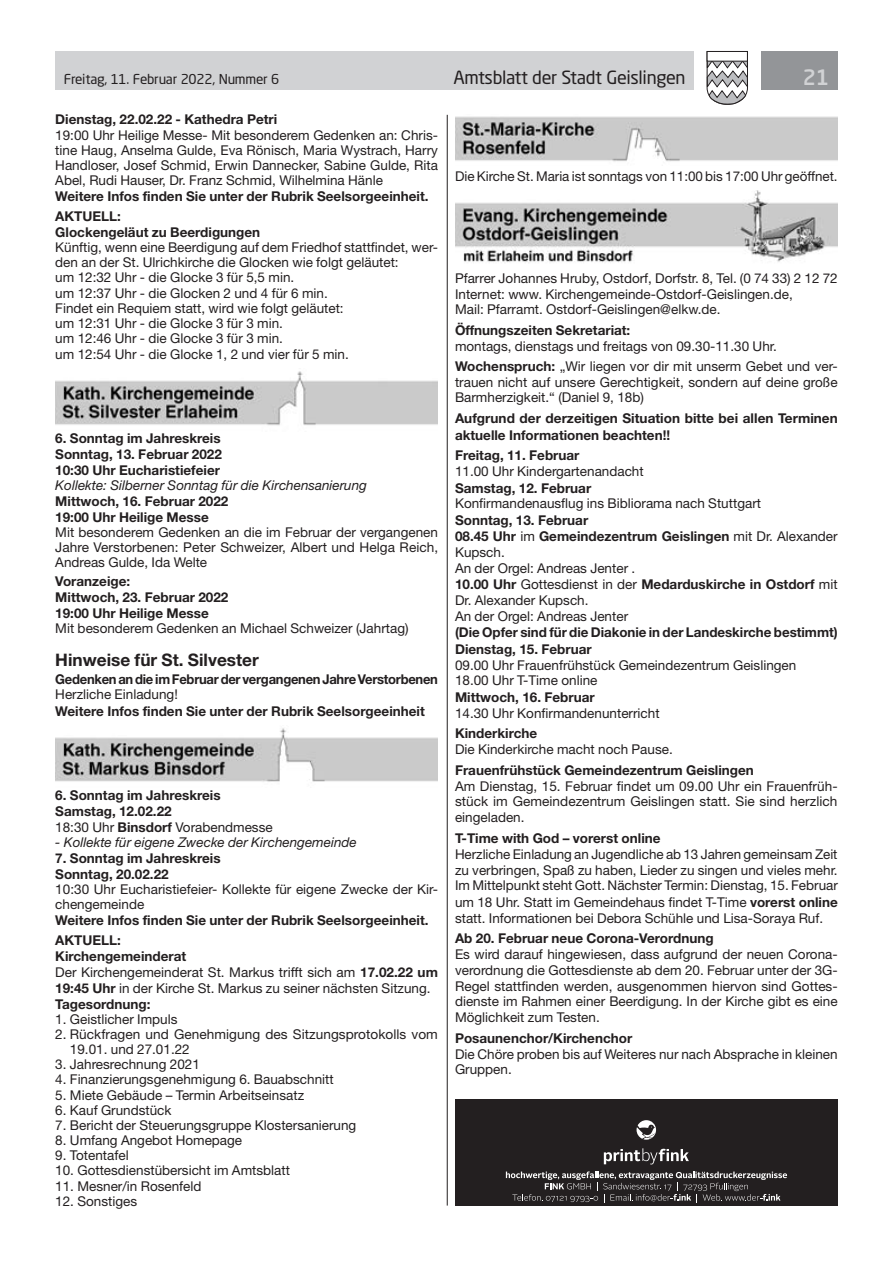
<style>
.page{position:relative;width:893px;height:1263px;background:#fff}
.page>*{position:absolute;margin:0;border:0;box-sizing:border-box;transform-origin:0 0}
.t1{font:500 21px "Neo Sans Std";color:#d1d2d4}
.t2{font:18px "Neo Sans Std";letter-spacing:-.02em;color:#231f20}
.t3{font:700 17.25px "Helvetica Neue LT Std";color:#231f20}
.t4{font:13.5px/15.8px "Helvetica Neue LT Std";color:#231f20}
.t5{font:700 13.5px/15.9px "Helvetica Neue LT Std";color:#231f20}
.t6{font:italic 13.5px "Helvetica Neue LT Std";color:#231f20}
.t7{font:700 13.5px "Helvetica Neue LT Std";letter-spacing:-.02em;color:#231f20}
.t8{font:13.5px "Neo Sans Std";letter-spacing:-.015em;color:#231f20}
.s1{font-weight:700}
.s2{font-weight:400}
</style>
<div class="page">
<div style="left:55px;top:51px;width:639px;height:38px;background:#d1d2d4"></div>
<div style="left:761px;top:51px;width:77px;height:38px;background:#939598"></div>
<svg style="left:706px;top:51px;width:42px;height:54px"></svg>
<div style="left:707px;top:51px;width:41px;height:10px;background:#fff;border:1px solid #231f20"></div>
<hr style="left:447px;top:115px;width:1px;height:1090px;background:#231f20">
<img style="left:55px;top:371px;width:383px;height:55px">
<img style="left:55px;top:728px;width:383px;height:54px">
<img style="left:455px;top:116px;width:383px;height:46px">
<img style="left:455px;top:191px;width:383px;height:72px">
<div style="left:455px;top:1099px;width:383px;height:106px;background:#231f20"></div>
<svg style="left:636px;top:1120px;width:20px;height:20px"></svg>
<svg style="left:604px;top:1148px;width:85px;height:16px"></svg>
<svg style="left:506px;top:1171px;width:281px;height:31px"></svg>
<p class="t8" style="left:64px;top:71px;width:217px">Freitag, 11. Februar 2022, Nummer 6</p>
<h2 class="t2" style="left:453px;top:66px;width:234px">Amtsblatt der Stadt Geislingen</h2>
<h1 class="t1" style="left:803px;top:64px;width:28px">21</h1>
<p class="t5" style="left:55px;top:111px;width:224px">Dienstag, 22.02.22 - Kathedra Petri</p>
<p class="t4" style="left:55px;top:127px;width:384px;line-height:15.1px;text-align:justify">19:00 Uhr Heilige Messe- Mit besonderem Gedenken an: Chris&shy;tine Haug, Anselma Gulde, Eva Rönisch, Maria Wystrach, Harry Handloser, Josef Schmid, Erwin Dannecker, Sabine Gulde, Rita Abel, Rudi Hauser, Dr. Franz Schmid, Wilhelmina Hänle</p>
<p class="t5" style="left:55px;top:186px;width:375px;line-height:20.1px">Weitere Infos finden Sie unter der Rubrik Seelsorgeeinheit.<br>AKTUELL:</p>
<p class="t5" style="left:55px;top:224px;width:206px">Glockengeläut zu Beerdigungen</p>
<p class="t4" style="left:55px;top:240px;width:384px;line-height:15.3px">Künftig, wenn eine Beerdigung auf dem Friedhof stattfindet, wer&shy;den an der St. Ulrichkirche die Glocken wie folgt geläutet:<br>um 12:32 Uhr - die Glocke 3 für 5,5 min.<br>um 12:37 Uhr - die Glocken 2 und 4 für 6 min.<br>Findet ein Requiem statt, wird wie folgt geläutet:<br>um 12:31 Uhr - die Glocke 3 für 3 min.<br>um 12:46 Uhr - die Glocke 3 für 3 min.<br>um 12:54 Uhr - die Glocke 1, 2 und vier für 5 min.</p>
<p class="t4" style="left:455px;top:168px;width:384px">Die Kirche St. Maria ist sonntags von 11:00 bis 17:00 Uhr geöffnet.</p>
<p class="t4" style="left:455px;top:270px;width:384px">Pfarrer Johannes Hruby, Ostdorf, Dorfstr. 8, Tel. (0 74 33) 2 12 72<br>Internet: www. Kirchengemeinde-Ostdorf-Geislingen.de,<br>Mail: Pfarramt. Ostdorf-Geislingen@elkw.de.</p>
<p class="t5" style="left:455px;top:322px;width:177px">Öffnungszeiten Sekretariat:</p>
<p class="t4" style="left:455px;top:336px;width:384px;line-height:20px">montags, dienstags und freitags von 09.30-11.30 Uhr.<br><span class="s1">Wochenspruch:</span> „Wir liegen vor dir mit unserm Gebet und ver-</p>
<p class="t4" style="left:455px;top:374px;width:384px">trauen nicht auf unsere Gerechtigkeit, sondern auf deine große<br>Barmherzigkeit.“ (Daniel 9, 18b)</p>
<p class="t5" style="left:455px;top:410px;width:384px;line-height:16.5px">Aufgrund der derzeitigen Situation bitte bei allen Terminen aktuelle Informationen beachten!!</p>
<p class="t5" style="left:455px;top:447px;width:126px">Freitag, 11. Februar</p>
<p class="t4" style="left:455px;top:463px;width:190px">11.00 Uhr Kindergartenandacht</p>
<p class="t5" style="left:455px;top:480px;width:138px">Samstag, 12. Februar</p>
<p class="t4" style="left:455px;top:496px;width:308px">Konfirmandenausflug ins Bibliorama nach Stuttgart</p>
<p class="t4" style="left:455px;top:512px;width:384px"><span class="s1">Sonntag, 13. Februar<br>08.45 Uhr</span> im <span class="s1">Gemeindezentrum Geislingen</span> mit Dr. Alexander<br>Kupsch.<br>An der Orgel: Andreas Jenter .<br><span class="s1">10.00 Uhr</span> Gottesdienst in der <span class="s1">Medarduskirche in Ostdorf</span> mit<br>Dr. Alexander Kupsch.<br>An der Orgel: Andreas Jenter</p>
<p class="t5" style="left:455px;top:624px;width:384px;line-height:16.5px">(Die Opfer sind für die Diakonie in der Landeskirche bestimmt)<br>Dienstag, 15. Februar</p>
<p class="t4" style="left:455px;top:657px;width:343px">09.00 Uhr Frauenfrühstück Gemeindezentrum Geislingen<br>18.00 Uhr T-Time online</p>
<p class="t5" style="left:455px;top:689px;width:141px">Mittwoch, 16. Februar</p>
<p class="t4" style="left:455px;top:705px;width:206px">14.30 Uhr Konfirmandenunterricht</p>
<p class="t5" style="left:455px;top:725px;width:84px">Kinderkirche</p>
<p class="t4" style="left:455px;top:741px;width:219px">Die Kinderkirche macht noch Pause.</p>
<p class="t5" style="left:455px;top:762px;width:300px">Frauenfrühstück Gemeindezentrum Geislingen</p>
<p class="t4" style="left:455px;top:778px;width:384px;text-align:justify">Am Dienstag, 15. Februar findet um 09.00 Uhr ein Frauenfrüh&shy;stück im Gemeindezentrum Geislingen statt. Sie sind herzlich eingeladen.</p>
<p class="t5" style="left:455px;top:830px;width:207px">T-Time with God – vorerst online</p>
<p class="t4" style="left:455px;top:846px;width:384px;text-align:justify">Herzliche Einladung an Jugendliche ab 13 Jahren gemeinsam Zeit zu verbringen, Spaß zu haben, Lieder zu singen und vieles mehr.<br>Im Mittelpunkt steht Gott. Nächster Termin: Dienstag, 15. Februar um 18 Uhr. Statt im Gemeindehaus findet T-Time <span class="s1">vorerst online </span>statt. Informationen bei Debora Schühle und Lisa-Soraya Ruf.</p>
<p class="t5" style="left:455px;top:930px;width:260px">Ab 20. Februar neue Corona-Verordnung</p>
<p class="t4" style="left:455px;top:946px;width:384px;text-align:justify">Es wird darauf hingewiesen, dass aufgrund der neuen Corona&shy;verordnung die Gottesdienste ab dem 20. Februar unter der 3G-Regel stattfinden werden, ausgenommen hiervon sind Gottes&shy;dienste im Rahmen einer Beerdigung. In der Kirche gibt es eine Möglichkeit zum Testen.</p>
<p class="t5" style="left:455px;top:1030px;width:179px">Posaunenchor/Kirchenchor</p>
<p class="t4" style="left:455px;top:1046px;width:384px">Die Chöre proben bis auf Weiteres nur nach Absprache in kleinen<br>Gruppen.</p>
<p class="t5" style="left:55px;top:430px;width:168px;text-align:justify">6. Sonntag im Jahreskreis Sonntag, 13. Februar 2022<br>10:30 Uhr Eucharistiefeier</p>
<p class="t6" style="left:55px;top:477px;width:313px">Kollekte: Silberner Sonntag für die Kirchensanierung</p>
<p class="t5" style="left:55px;top:493px;width:175px">Mittwoch, 16. Februar 2022<br>19:00 Uhr Heilige Messe</p>
<p class="t4" style="left:55px;top:524px;width:384px;line-height:15.1px;text-align:justify">Mit besonderem Gedenken an die im Februar der vergangenen Jahre Verstorbenen: Peter Schweizer, Albert und Helga Reich, Andreas Gulde, Ida Welte</p>
<p class="t5" style="left:55px;top:573px;width:175px">Voranzeige:<br>Mittwoch, 23. Februar 2022<br>19:00 Uhr Heilige Messe</p>
<p class="t4" style="left:55px;top:620px;width:355px">Mit besonderem Gedenken an Michael Schweizer (Jahrtag)</p>
<p class="t3" style="left:55px;top:649px;width:205px">Hinweise für St. Silvester</p>
<p class="t7" style="left:55px;top:671px;width:384px">Gedenken an die im Februar der vergangenen Jahre Verstorbenen</p>
<p class="t4" style="left:55px;top:686px;width:124px">Herzliche Einladung!</p>
<p class="t5" style="left:55px;top:703px;width:371px">Weitere Infos finden Sie unter der Rubrik Seelsorgeeinheit</p>
<p class="t5" style="left:55px;top:787px;width:219px">6. Sonntag im Jahreskreis<br>Samstag, 12.02.22<br><span class="s2">18:30 Uhr</span> Binsdorf <span class="s2">Vorabendmesse</span></p>
<p class="t6" style="left:55px;top:834px;width:303px">- Kollekte für eigene Zwecke der Kirchengemeinde</p>
<p class="t5" style="left:55px;top:850px;width:167px">7. Sonntag im Jahreskreis<br>Sonntag, 20.02.22</p>
<p class="t4" style="left:55px;top:881px;width:384px;line-height:15.1px">10:30 Uhr Eucharistiefeier- Kollekte für eigene Zwecke der Kir&shy;chengemeinde</p>
<p class="t5" style="left:55px;top:910px;width:375px;line-height:20.1px">Weitere Infos finden Sie unter der Rubrik Seelsorgeeinheit.<br>AKTUELL:</p>
<p class="t4" style="left:55px;top:948px;width:384px"><span class="s1">Kirchengemeinderat<br></span>Der Kirchengemeinderat St. Markus trifft sich am <span class="s1">17.02.22 um 19:45 Uhr</span> in der Kirche St. Markus zu seiner nächsten Sitzung.<br><span class="s1">Tagesordnung:</span></p>
<p class="t4" style="left:55px;top:1011px;width:124px">1. Geistlicher Impuls</p>
<p class="t4" style="left:70px;top:1026px;width:369px;line-height:15.1px;text-indent:-15px">2. Rückfragen und Genehmigung des Sitzungsprotokolls vom<br>19.01. und 27.01.22</p>
<p class="t4" style="left:55px;top:1056px;width:146px">3. Jahresrechnung 2021</p>
<p class="t4" style="left:55px;top:1071px;width:280px">4. Finanzierungsgenehmigung 6. Bauabschnitt</p>
<p class="t4" style="left:55px;top:1087px;width:250px">5. Miete Gebäude – Termin Arbeitseinsatz</p>
<p class="t4" style="left:55px;top:1102px;width:118px">6. Kauf Grundstück</p>
<p class="t4" style="left:55px;top:1117px;width:303px">7. Bericht der Steuerungsgruppe Klostersanierung</p>
<p class="t4" style="left:55px;top:1132px;width:188px">8. Umfang Angebot Homepage</p>
<p class="t4" style="left:55px;top:1147px;width:75px">9. Totentafel</p>
<p class="t4" style="left:55px;top:1162px;width:236px">10. Gottesdienstübersicht im Amtsblatt</p>
<p class="t4" style="left:55px;top:1177px;width:148px">11. Mesner/in Rosenfeld</p>
<p class="t4" style="left:55px;top:1193px;width:83px">12. Sonstiges</p>
</div>
